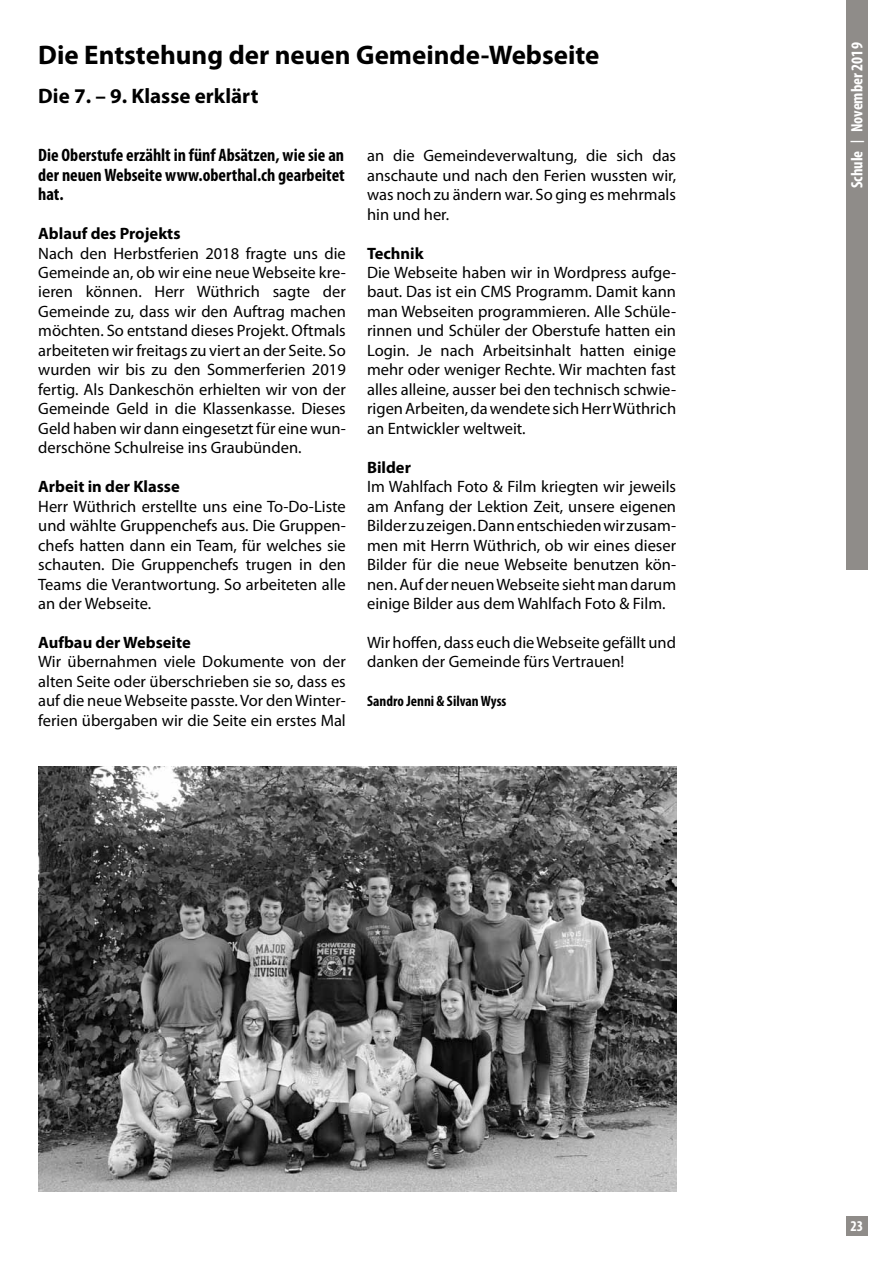
<style>
.page{position:relative;width:893px;height:1263px;background:#fff}
.page>*{position:absolute;margin:0;border:0;box-sizing:border-box;transform-origin:0 0}
.t1{font:700 27px "Myriad Pro";color:#000}
.t2{font:700 21px "Myriad Pro";color:#000}
.t3{font:700 condensed 18px/19.5px "Myriad Pro";color:#000;text-align:justify}
.t4{font:16.5px/19.5px "Myriad Pro";color:#000;text-align:justify}
.t5{font:700 16.5px "Myriad Pro";color:#000}
.t6{font:700 condensed 16.5px "Myriad Pro";color:#fff}
.t7{font:700 condensed 15px "Myriad Pro";color:#000}
.t8{font:700 condensed 15px "Myriad Pro";color:#fff}
.s1{font-size:13.5px}
</style>
<div class="page">
<div style="left:846px;top:1216px;width:21px;height:19px;background:#8f8c89"></div>
<div style="left:846px;top:0;width:21px;height:570px;background:#8f8c89"></div>
<img style="left:38px;top:766px;width:638px;height:426px">
<h1 class="t1" style="left:38px;top:37px;width:563px">Die Entstehung der neuen Gemeinde-Webseite</h1>
<p class="t2" style="left:38px;top:82px;width:222px">Die 7. – 9. Klasse erklärt</p>
<p class="t3" style="left:38px;top:145px;width:308px">Die Oberstufe erzählt in fünf Absätzen, wie sie an der neuen Webseite www.oberthal.ch gearbeitet hat.</p>
<p class="t5" style="left:38px;top:223px;width:144px">Ablauf des Projekts</p>
<p class="t4" style="left:38px;top:243px;width:309px">Nach den Herbstferien 2018 fragte uns die Gemeinde an, ob wir eine neue Webseite kre&shy;ieren können. Herr Wüthrich sagte der Gemeinde zu, dass wir den Auftrag machen möchten. So entstand dieses Projekt. Oftmals arbeiteten wir freitags zu viert an der Seite. So wurden wir bis zu den Sommerferien 2019 fertig. Als Dankeschön erhielten wir von der Gemeinde Geld in die Klassenkasse. Dieses Geld haben wir dann eingesetzt für eine wun&shy;derschöne Schulreise ins Graubünden.</p>
<p class="t5" style="left:38px;top:476px;width:143px">Arbeit in der Klasse</p>
<p class="t4" style="left:38px;top:496px;width:309px">Herr Wüthrich erstellte uns eine To-Do-Liste und wählte Gruppenchefs aus. Die Gruppen&shy;chefs hatten dann ein Team, für welches sie schauten. Die Gruppenchefs trugen in den Teams die Verantwortung. So arbeiteten alle an der Webseite.</p>
<p class="t5" style="left:38px;top:632px;width:154px">Aufbau der Webseite</p>
<p class="t4" style="left:38px;top:652px;width:309px">Wir übernahmen viele Dokumente von der alten Seite oder überschrieben sie so, dass es auf die neue Webseite passte. Vor den Winter&shy;ferien übergaben wir die Seite ein erstes Mal</p>
<p class="t4" style="left:367px;top:146px;width:311px">an die Gemeindeverwaltung, die sich das anschaute und nach den Ferien wussten wir, was noch zu ändern war. So ging es mehrmals hin und her.</p>
<p class="t5" style="left:367px;top:242px;width:58px">Technik</p>
<p class="t4" style="left:367px;top:262px;width:311px">Die Webseite haben wir in Wordpress aufge&shy;baut. Das ist ein CMS Programm. Damit kann man Webseiten programmieren. Alle Schüle&shy;rinnen und Schüler der Oberstufe hatten ein Login. Je nach Arbeitsinhalt hatten einige mehr oder weniger Rechte. Wir machten fast alles alleine, ausser bei den technisch schwie&shy;rigen Arbeiten, da wendete sich Herr Wüthrich an Entwickler weltweit.</p>
<p class="t5" style="left:367px;top:456px;width:45px">Bilder</p>
<p class="t4" style="left:367px;top:477px;width:311px">Im Wahlfach Foto &amp; Film kriegten wir jeweils am Anfang der Lektion Zeit, unsere eigenen Bilder zu zeigen. Dann entschieden wir zusam&shy;men mit Herrn Wüthrich, ob wir eines dieser Bilder für die neue Webseite benutzen kön&shy;nen. Auf der neuen Webseite sieht man darum einige Bilder aus dem Wahlfach Foto &amp; Film.</p>
<p class="t4" style="left:367px;top:632px;width:310px">Wir hoffen, dass euch die Webseite gefällt und danken der Gemeinde fürs Vertrauen!</p>
<p class="t7" style="left:367px;top:692px;width:141px">Sandro Jenni &amp; Silvan Wyss</p>
<p class="t6" style="left:847px;top:188px;width:148px;rotate:-90deg">Schule <span class="s1">|</span> November 2019</p>
<p class="t8" style="left:850px;top:1216px;width:14px">23</p>
</div>
